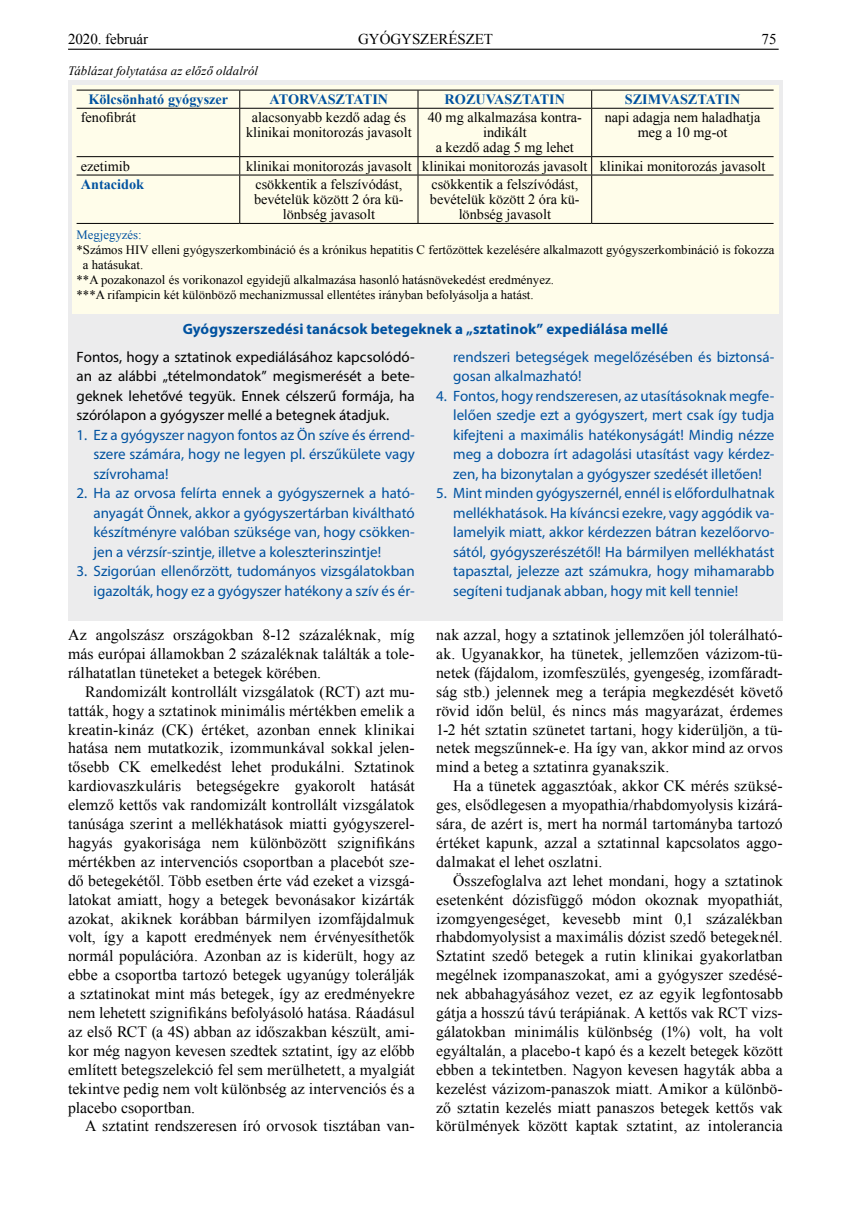
<style>
.page{position:relative;width:851px;height:1212px;background:#fff}
.page>*{position:absolute;margin:0;border:0;box-sizing:border-box;transform-origin:0 0}
.t1{font:15.75px/18.9px "Times New Roman";letter-spacing:.005em;color:#000;text-align:justify}
.t2{font:15px/19.5px "Myriad Pro";color:#0052a0;text-align:justify}
.t3{font:15px/19.5px "Myriad Pro";color:#000;text-align:justify}
.t4{font:700 15px "Myriad Pro";letter-spacing:.005em;color:#0052a0}
.t5{font:15px "Times New Roman";letter-spacing:-.005em;color:#000}
.t6{font:14.25px/15px "Times New Roman";color:#000;text-align:center}
.t7{font:700 14.25px "Times New Roman";color:#0052a0}
.t8{font:12.75px "Times New Roman";color:#000}
.t9{font:italic 12.75px "Times New Roman";letter-spacing:.01em;color:#000}
.t10{font:12.75px "Times New Roman";color:#0052a0}
</style>
<div class="page">
<hr style="left:68px;top:49px;width:710px;height:1px;background:#000">
<div style="left:68px;top:80px;width:714px;height:540px;background:#ececed"></div>
<div style="left:72px;top:85px;width:706px;height:229px;background:#fffdea"></div>
<hr style="left:77px;top:90px;width:163px;height:1px;background:#000">
<hr style="left:240px;top:90px;width:178px;height:1px;background:#000">
<svg style="left:239px;top:90px;width:1px;height:18px"></svg>
<hr style="left:418px;top:90px;width:173px;height:1px;background:#000">
<svg style="left:417px;top:90px;width:1px;height:18px"></svg>
<hr style="left:591px;top:90px;width:182px;height:1px;background:#000">
<svg style="left:591px;top:90px;width:1px;height:18px"></svg>
<hr style="left:77px;top:108px;width:163px;height:1px;background:#000">
<hr style="left:240px;top:108px;width:178px;height:1px;background:#000">
<hr style="left:418px;top:108px;width:173px;height:1px;background:#000">
<hr style="left:591px;top:108px;width:182px;height:1px;background:#000">
<hr style="left:239px;top:109px;width:1px;height:47px;background:#000">
<hr style="left:417px;top:109px;width:1px;height:47px;background:#000">
<hr style="left:591px;top:109px;width:1px;height:47px;background:#000">
<hr style="left:77px;top:156px;width:163px;height:1px;background:#000">
<hr style="left:240px;top:156px;width:178px;height:1px;background:#000">
<svg style="left:239px;top:157px;width:1px;height:18px"></svg>
<hr style="left:418px;top:156px;width:173px;height:1px;background:#000">
<svg style="left:417px;top:157px;width:1px;height:18px"></svg>
<hr style="left:591px;top:156px;width:182px;height:1px;background:#000">
<svg style="left:591px;top:157px;width:1px;height:18px"></svg>
<hr style="left:77px;top:175px;width:163px;height:1px;background:#000">
<hr style="left:240px;top:175px;width:178px;height:1px;background:#000">
<hr style="left:239px;top:175px;width:1px;height:48px;background:#000">
<hr style="left:418px;top:175px;width:173px;height:1px;background:#000">
<hr style="left:417px;top:175px;width:1px;height:48px;background:#000">
<hr style="left:591px;top:175px;width:182px;height:1px;background:#000">
<hr style="left:591px;top:175px;width:1px;height:48px;background:#000">
<hr style="left:77px;top:223px;width:163px;height:1px;background:#000">
<hr style="left:240px;top:223px;width:178px;height:1px;background:#000">
<hr style="left:418px;top:223px;width:173px;height:1px;background:#000">
<hr style="left:591px;top:223px;width:182px;height:1px;background:#000">
<p class="t5" style="left:68px;top:29px;width:81px">2020. február</p>
<p class="t5" style="left:358px;top:29px;width:136px">GYÓGYSZERÉSZET</p>
<p class="t5" style="left:761px;top:29px;width:16px">75</p>
<p class="t9" style="left:68px;top:62px;width:191px">Táblázat folytatása az előző oldalról</p>
<p class="t7" style="left:88px;top:89px;width:141px">Kölcsönható gyógyszer</p>
<p class="t7" style="left:269px;top:89px;width:120px">ATORVASZTATIN</p>
<p class="t7" style="left:444px;top:89px;width:122px">ROZUVASZTATIN</p>
<p class="t7" style="left:624px;top:89px;width:117px">SZIMVASZTATIN</p>
<p class="t6" style="left:81px;top:110px;width:57px">fenofibrát</p>
<p class="t6" style="left:246px;top:110px;width:167px">alacsonyabb kezdő adag és klinikai monitorozás javasolt</p>
<p class="t6" style="left:428px;top:110px;width:155px">40 mg alkalmazása kontra&shy;indikált<br>a kezdő adag 5 mg lehet</p>
<p class="t6" style="left:604px;top:110px;width:157px">napi adagja nem haladhatja meg a 10 mg-ot</p>
<p class="t6" style="left:81px;top:158px;width:51px">ezetimib</p>
<p class="t6" style="left:246px;top:158px;width:520px">klinikai monitorozás javasolt klinikai monitorozás javasolt klinikai monitorozás javasolt</p>
<p class="t7" style="left:81px;top:174px;width:65px">Antacidok</p>
<p class="t6" style="left:254px;top:177px;width:151px">csökkentik a felszívódást, bevételük között 2 óra kü&shy;lönbség javasolt</p>
<p class="t6" style="left:430px;top:177px;width:151px">csökkentik a felszívódást, bevételük között 2 óra kü&shy;lönbség javasolt</p>
<p class="t10" style="left:77px;top:226px;width:67px">Megjegyzés:</p>
<p class="t8" style="left:77px;top:241px;width:699px">*Számos HIV elleni gyógyszerkombináció és a krónikus hepatitis C fertőzöttek kezelésére alkalmazott gyógyszerkombináció is fokozza</p>
<p class="t8" style="left:83px;top:256px;width:62px">a hatásukat.</p>
<p class="t8" style="left:77px;top:271px;width:478px">**A pozakonazol és vorikonazol egyidejű alkalmazása hasonló hatásnövekedést eredményez.</p>
<p class="t8" style="left:77px;top:286px;width:458px">***A rifampicin két különböző mechanizmussal ellentétes irányban befolyásolja a hatást.</p>
<p class="t4" style="left:183px;top:319px;width:487px">Gyógyszerszedési tanácsok betegeknek a „sztatinok” expediálása mellé</p>
<p class="t3" style="left:77px;top:347px;width:340px">Fontos, hogy a sztatinok expediálásához kapcsolódó&shy;an az alábbi „tételmondatok” megismerését a bete&shy;geknek lehetővé tegyük. Ennek célszerű formája, ha szórólapon a gyógyszer mellé a betegnek átadjuk.</p>
<p class="t2" style="left:94px;top:425px;width:323px;text-indent:-17px">1. Ez a gyógyszer nagyon fontos az Ön szíve és érrend&shy;szere számára, hogy ne legyen pl. érszűkülete vagy szívrohama!</p>
<p class="t2" style="left:94px;top:483px;width:323px;text-indent:-17px">2. Ha az orvosa felírta ennek a gyógyszernek a ható&shy;anyagát Önnek, akkor a gyógyszertárban kiváltható készítményre valóban szüksége van, hogy csökken&shy;jen a vérzsír-szintje, illetve a koleszterinszintje!</p>
<p class="t2" style="left:77px;top:561px;width:340px;text-align:right">3. Szigorúan ellenőrzött, tudományos vizsgálatokban igazolták, hogy ez a gyógyszer hatékony a szív és ér-</p>
<p class="t2" style="left:453px;top:347px;width:323px">rendszeri betegségek megelőzésében és biztonsá&shy;gosan alkalmazható!</p>
<p class="t2" style="left:453px;top:386px;width:323px;text-indent:-17px">4. Fontos, hogy rendszeresen, az utasításoknak megfe&shy;lelően szedje ezt a gyógyszert, mert csak így tudja kifejteni a maximális hatékonyságát! Mindig nézze meg a dobozra írt adagolási utasítást vagy kérdez&shy;zen, ha bizonytalan a gyógyszer szedését illetően!</p>
<p class="t2" style="left:453px;top:483px;width:323px;text-indent:-17px">5. Mint minden gyógyszernél, ennél is előfordulhatnak mellékhatások. Ha kíváncsi ezekre, vagy aggódik va&shy;lamelyik miatt, akkor kérdezzen bátran kezelőorvo&shy;sától, gyógyszerészétől! Ha bármilyen mellékhatást tapasztal, jelezze azt számukra, hogy mihamarabb segíteni tudjanak abban, hogy mit kell tennie!</p>
<p class="t1" style="left:68px;top:625px;width:348px">Az angolszász országokban 8-12 százaléknak, míg más európai államokban 2 százaléknak találták a tole&shy;rálhatatlan tüneteket a betegek körében.</p>
<p class="t1" style="left:68px;top:682px;width:348px;text-indent:17px">Randomizált kontrollált vizsgálatok (RCT) azt mu&shy;tatták, hogy a sztatinok minimális mértékben emelik a kreatin-kináz (CK) értéket, azonban ennek klinikai hatása nem mutatkozik, izommunkával sokkal jelen&shy;tősebb CK emelkedést lehet produkálni. Sztatinok kardiovaszkuláris betegségekre gyakorolt hatását elemző kettős vak randomizált kontrollált vizsgálatok tanúsága szerint a mellékhatások miatti gyógyszerel&shy;hagyás gyakorisága nem különbözött szignifikáns mértékben az intervenciós csoportban a placebót sze&shy;dő betegekétől. Több esetben érte vád ezeket a vizsgá&shy;latokat amiatt, hogy a betegek bevonásakor kizárták azokat, akiknek korábban bármilyen izomfájdalmuk volt, így a kapott eredmények nem érvényesíthetők normál populációra. Azonban az is kiderült, hogy az ebbe a csoportba tartozó betegek ugyanúgy tolerálják a sztatinokat mint más betegek, így az eredményekre nem lehetett szignifikáns befolyásoló hatása. Ráadásul az első RCT (a 4S) abban az időszakban készült, ami&shy;kor még nagyon kevesen szedtek sztatint, így az előbb említett betegszelekció fel sem merülhetett, a myalgiát tekintve pedig nem volt különbség az intervenciós és a placebo csoportban.</p>
<p class="t1" style="left:85px;top:1116px;width:331px">A sztatint rendszeresen író orvosok tisztában van-</p>
<p class="t1" style="left:436px;top:625px;width:348px">nak azzal, hogy a sztatinok jellemzően jól tolerálható&shy;ak. Ugyanakkor, ha tünetek, jellemzően vázizom-tü&shy;netek (fájdalom, izomfeszülés, gyengeség, izomfáradt&shy;ság stb.) jelennek meg a terápia megkezdését követő rövid időn belül, és nincs más magyarázat, érdemes 1-2 hét sztatin szünetet tartani, hogy kiderüljön, a tü&shy;netek megszűnnek-e. Ha így van, akkor mind az orvos mind a beteg a sztatinra gyanakszik.</p>
<p class="t1" style="left:436px;top:776px;width:348px;text-indent:17px">Ha a tünetek aggasztóak, akkor CK mérés szüksé&shy;ges, elsődlegesen a myopathia/rhabdomyolysis kizárá&shy;sára, de azért is, mert ha normál tartományba tartozó értéket kapunk, azzal a sztatinnal kapcsolatos aggo&shy;dalmakat el lehet oszlatni.</p>
<p class="t1" style="left:436px;top:871px;width:348px;text-indent:17px">Összefoglalva azt lehet mondani, hogy a sztatinok esetenként dózisfüggő módon okoznak myopathiát, izomgyengeséget, kevesebb mint 0,1 százalékban rhabdomyolysist a maximális dózist szedő betegeknél.<br>Sztatint szedő betegek a rutin klinikai gyakorlatban megélnek izompanaszokat, ami a gyógyszer szedésé&shy;nek abbahagyásához vezet, ez az egyik legfontosabb gátja a hosszú távú terápiának. A kettős vak RCT vizs&shy;gálatokban minimális különbség (1%) volt, ha volt egyáltalán, a placebo-t kapó és a kezelt betegek között ebben a tekintetben. Nagyon kevesen hagyták abba a kezelést vázizom-panaszok miatt. Amikor a különbö&shy;ző sztatin kezelés miatt panaszos betegek kettős vak körülmények között kaptak sztatint, az intolerancia</p>
</div>
